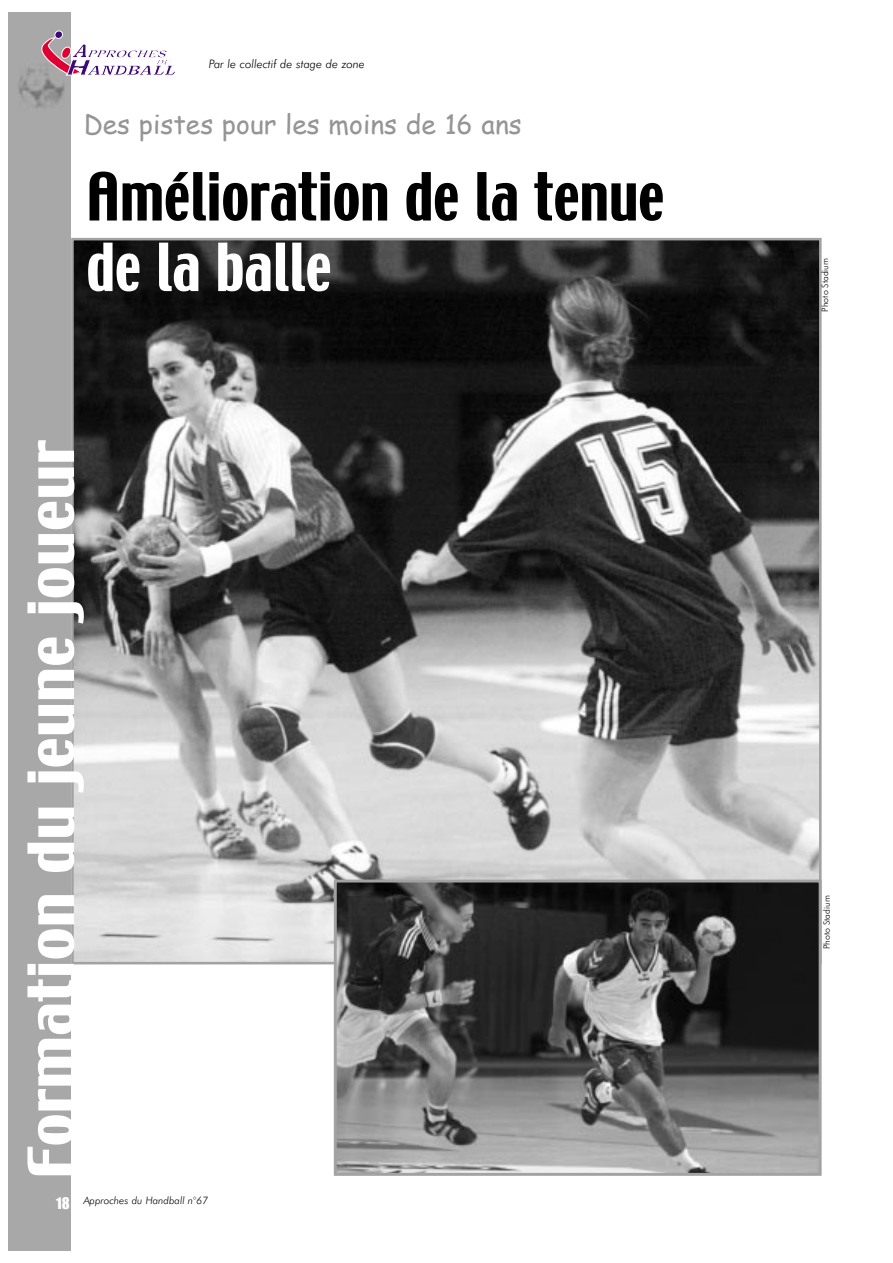
<style>
.page{position:relative;width:893px;height:1263px;background:#fff}
.page>*{position:absolute;margin:0;border:0;box-sizing:border-box;transform-origin:0 0}
.t1{font:58.8px "Techno";color:#000}
.t2{font:58.8px "Techno";color:#fff}
.t3{font:56.4px "Techno";color:#fff;scale:1.25 1}
.t4{font:26.4px "Comic Sans MS";color:#959595}
.t5{font:italic 300 11.7px "Futura BT";color:#000}
.t6{font:italic 300 10.35px "Futura BT";color:#000}
.t7{font:300 8.85px "Futura BT";color:#000}
.s1{font-family:"Impact";font-weight:400;font-style:normal;font-size:14.7px;color:#fff}
</style>
<div class="page">
<div style="left:9px;top:13px;width:62px;height:1237px;background:#a8a8a8"></div>
<img style="left:19px;top:68px;width:50px;height:40px">
<div style="left:55px;top:31px;width:8px;height:8px;background:#3d0a7a;border:1px solid #fff;border-radius:50%"></div>
<svg style="left:42px;top:38px;width:133px;height:37px"></svg>
<img style="left:75px;top:242px;width:742px;height:718px">
<img style="left:338px;top:884px;width:479px;height:288px">
<div style="left:334px;top:880px;width:487px;height:296px;border:3px solid #a2a2a2"></div>
<p class="t5" style="left:209px;top:59px;width:158px">Par le collectif de stage de zone</p>
<p class="t4" style="left:84px;top:105px;width:439px">Des pistes pour les moins de 16 ans</p>
<h1 class="t1" style="left:86px;top:162px;width:579px">AmÈlioration de la tenue</h1>
<h1 class="t2" style="left:86px;top:232px;width:247px">de la balle</h1>
<h2 class="t3" style="left:18px;top:1180px;width:593px;rotate:-90deg">Formation du jeune joueur</h2>
<p class="t6" style="left:56px;top:1197px;width:153px"><span class="s1">18</span> Approches du Handball n°67</p>
<p class="t7" style="left:821px;top:312px;width:55px;rotate:-90deg">Photo Stadium</p>
<p class="t7" style="left:823px;top:949px;width:55px;rotate:-90deg">Photo Stadium</p>
</div>
